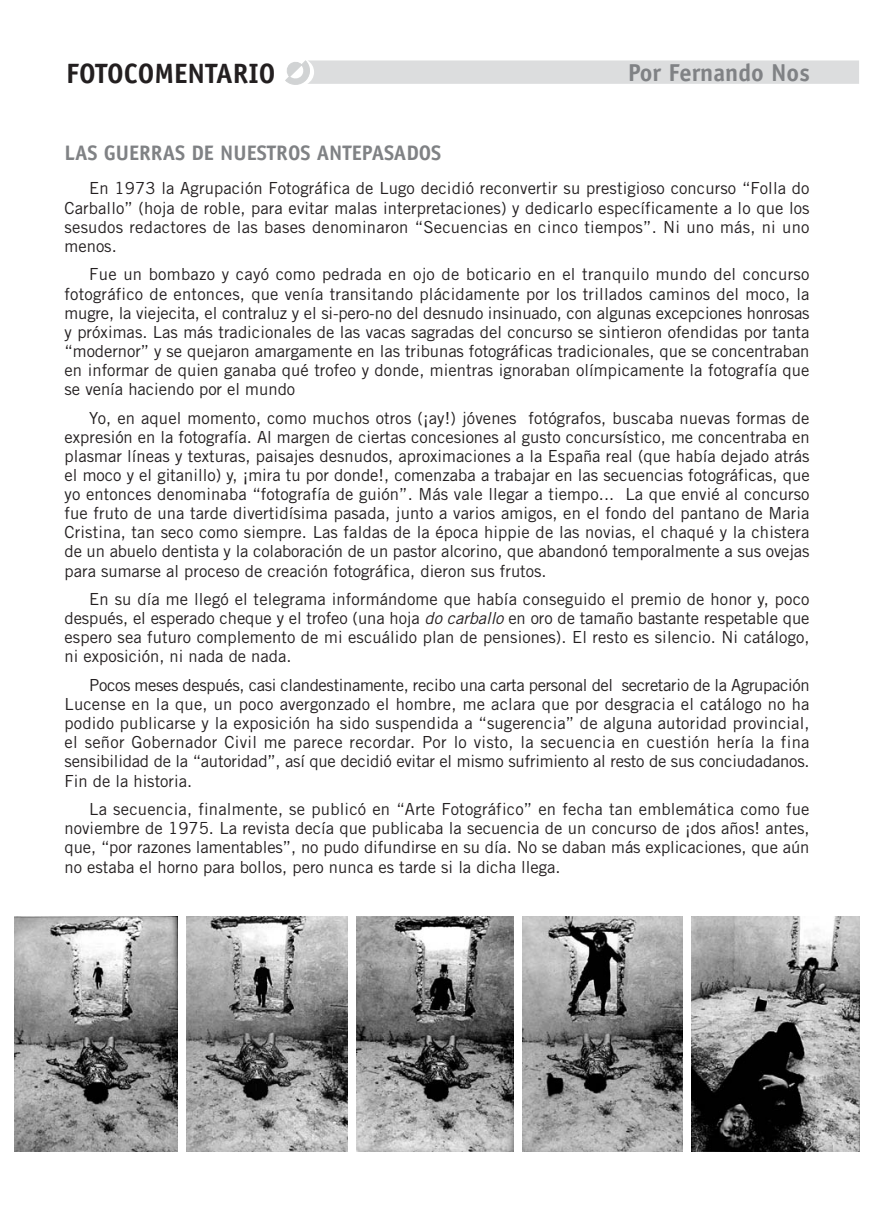
<style>
.page{position:relative;width:874px;height:1221px;background:#fff}
.page>*{position:absolute;margin:0;border:0;box-sizing:border-box;transform-origin:0 0}
.t1{font:700 28px "Officina Sans";color:#231f20}
.t2{font:700 24.5px "Officina Sans";color:#808285}
.t3{font:700 21px "Officina Sans";color:#808285}
.t4{font:16.62px/19.1px "Trade Gothic";color:#231f20;text-align:justify}
.s1{font-style:italic}
</style>
<div class="page">
<img style="left:15px;top:916px;width:162px;height:235px">
<img style="left:186px;top:916px;width:161px;height:235px">
<img style="left:356px;top:916px;width:157px;height:235px">
<img style="left:522px;top:916px;width:160px;height:235px">
<img style="left:691px;top:916px;width:168px;height:235px">
<svg style="left:285px;top:60px;width:573px;height:25px;background:#dedfe0"></svg>
<h1 class="t1" style="left:66px;top:63px;width:211px">FOTOCOMENTARIO</h1>
<h2 class="t2" style="left:627px;top:63px;width:183px">Por Fernando Nos</h2>
<p class="t3" style="left:64px;top:145px;width:378px">LAS GUERRAS DE NUESTROS ANTEPASADOS</p>
<p class="t4" style="left:64px;top:180px;width:746px;text-indent:25px">En 1973 la Agrupación Fotográfica de Lugo decidió reconvertir su prestigioso concurso “Folla do Carballo” (hoja de roble, para evitar malas interpretaciones) y dedicarlo específicamente a lo que los sesudos redactores de las bases denominaron “Secuencias en cinco tiempos”. Ni uno más, ni uno menos.</p>
<p class="t4" style="left:64px;top:266px;width:746px;text-indent:25px">Fue un bombazo y cayó como pedrada en ojo de boticario en el tranquilo mundo del concurso fotográfico de entonces, que venía transitando plácidamente por los trillados caminos del moco, la mugre, la viejecita, el contraluz y el si-pero-no del desnudo insinuado, con algunas excepciones honrosas y próximas. Las más tradicionales de las vacas sagradas del concurso se sintieron ofendidas por tanta “modernor” y se quejaron amargamente en las tribunas fotográficas tradicionales, que se concentraban en informar de quien ganaba qué trofeo y donde, mientras ignoraban olímpicamente la fotografía que se venía haciendo por el mundo</p>
<p class="t4" style="left:64px;top:409px;width:746px;text-indent:25px">Yo, en aquel momento, como muchos otros (¡ay!) jóvenes fotógrafos, buscaba nuevas formas de expresión en la fotografía. Al margen de ciertas concesiones al gusto concursístico, me concentraba en plasmar líneas y texturas, paisajes desnudos, aproximaciones a la España real (que había dejado atrás el moco y el gitanillo) y, ¡mira tu por donde!, comenzaba a trabajar en las secuencias fotográficas, que yo entonces denominaba “fotografía de guión”. Más vale llegar a tiempo... La que envié al concurso fue fruto de una tarde divertidísima pasada, junto a varios amigos, en el fondo del pantano de Maria Cristina, tan seco como siempre. Las faldas de la época hippie de las novias, el chaqué y la chistera de un abuelo dentista y la colaboración de un pastor alcorino, que abandonó temporalmente a sus ovejas para sumarse al proceso de creación fotográfica, dieron sus frutos.</p>
<p class="t4" style="left:64px;top:591px;width:746px;text-indent:25px">En su día me llegó el telegrama informándome que había conseguido el premio de honor y, poco después, el esperado cheque y el trofeo (una hoja <span class="s1">do carballo</span> en oro de tamaño bastante respetable que espero sea futuro complemento de mi escuálido plan de pensiones). El resto es silencio. Ni catálogo, ni exposición, ni nada de nada.</p>
<p class="t4" style="left:64px;top:677px;width:746px;text-indent:25px">Pocos meses después, casi clandestinamente, recibo una carta personal del secretario de la Agrupación Lucense en la que, un poco avergonzado el hombre, me aclara que por desgracia el catálogo no ha podido publicarse y la exposición ha sido suspendida a “sugerencia” de alguna autoridad provincial, el señor Gobernador Civil me parece recordar. Por lo visto, la secuencia en cuestión hería la fina sensibilidad de la “autoridad”, así que decidió evitar el mismo sufrimiento al resto de sus conciudadanos.<br>Fin de la historia.</p>
<p class="t4" style="left:64px;top:801px;width:746px;text-indent:25px">La secuencia, finalmente, se publicó en “Arte Fotográfico” en fecha tan emblemática como fue noviembre de 1975. La revista decía que publicaba la secuencia de un concurso de ¡dos años! antes, que, “por razones lamentables”, no pudo difundirse en su día. No se daban más explicaciones, que aún no estaba el horno para bollos, pero nunca es tarde si la dicha llega.</p>
</div>
